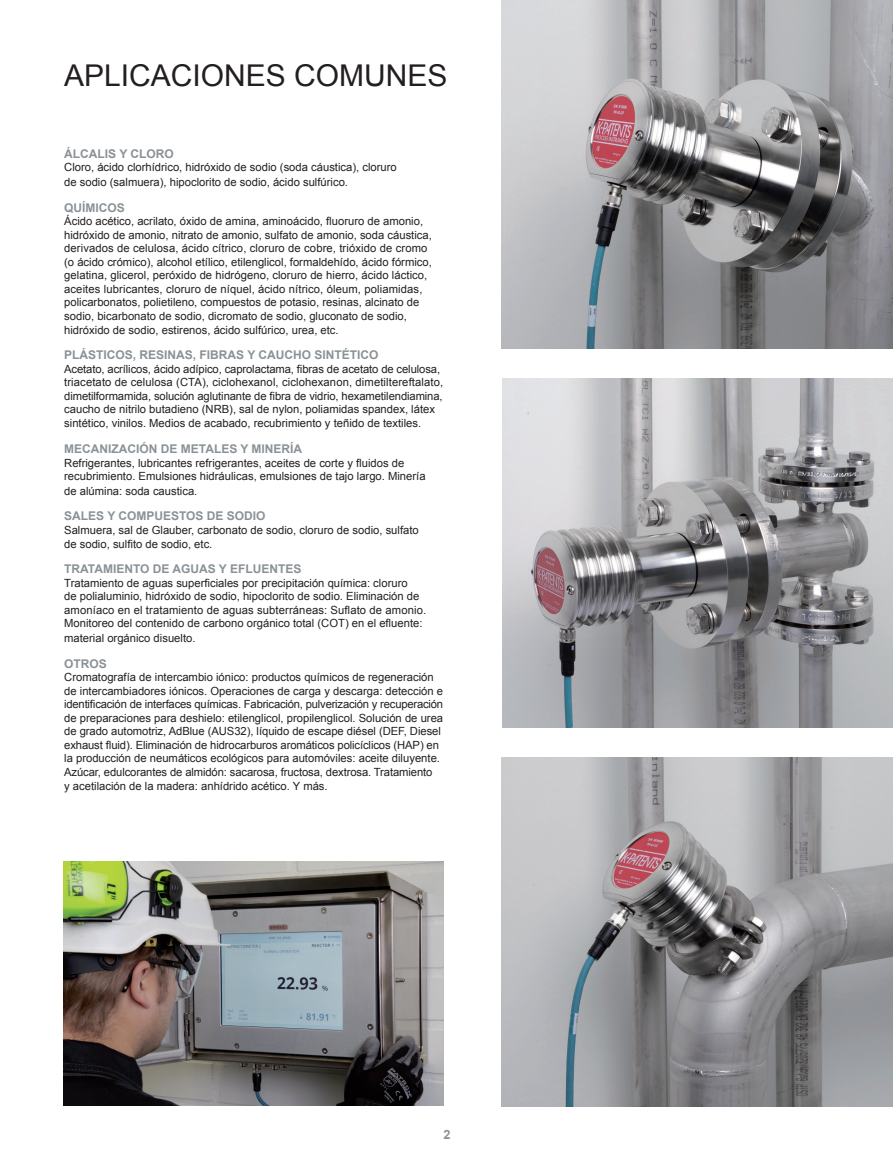
<style>
.page{position:relative;width:893px;height:1170px;background:#fff}
.page>*{position:absolute;margin:0;border:0;box-sizing:border-box;transform-origin:0 0}
.t1{font:30px "Arial";color:#231f20}
.t2{font:700 12.75px "Arial";color:#8a9297}
.t3{font:700 12px "Arial";color:#8a9297}
.Body_8_pt{font:11.25px/13.6px "Arial";color:#231f20}
</style>
<div class="page">
<img style="left:64px;top:861px;width:379px;height:244px">
<img style="left:502px;top:757px;width:391px;height:349px">
<img style="left:502px;top:378px;width:391px;height:349px">
<img style="left:502px;top:0;width:391px;height:349px">
<h1 class="t1" style="left:64px;top:55px;width:385px">APLICACIONES COMUNES</h1>
<h3 class="t3" style="left:64px;top:145px;width:111px">ÁLCALIS Y CLORO</h3>
<p class="Body_8_pt" style="left:64px;top:160px;width:334px;line-height:14.4px">Cloro, ácido clorhídrico, hidróxido de sodio (soda cáustica), cloruro de sodio (salmuera), hipoclorito de sodio, ácido sulfúrico.</p>
<h3 class="t3" style="left:64px;top:199px;width:62px">QUÍMICOS</h3>
<p class="Body_8_pt" style="left:64px;top:214px;width:369px">Ácido acético, acrilato, óxido de amina, aminoácido, fluoruro de amonio, hidróxido de amonio, nitrato de amonio, sulfato de amonio, soda cáustica, derivados de celulosa, ácido cítrico, cloruro de cobre, trióxido de cromo (o ácido crómico), alcohol etílico, etilenglicol, formaldehído, ácido fórmico, gelatina, glicerol, peróxido de hidrógeno, cloruro de hierro, ácido láctico, aceites lubricantes, cloruro de níquel, ácido nítrico, óleum, poliamidas, policarbonatos, polietileno, compuestos de potasio, resinas, alcinato de sodio, bicarbonato de sodio, dicromato de sodio, gluconato de sodio, hidróxido de sodio, estirenos, ácido sulfúrico, urea, etc.</p>
<h3 class="t3" style="left:64px;top:347px;width:316px">PLÁSTICOS, RESINAS, FIBRAS Y CAUCHO SINTÉTICO</h3>
<p class="Body_8_pt" style="left:64px;top:362px;width:380px">Acetato, acrílicos, ácido adípico, caprolactama, fibras de acetato de celulosa, triacetato de celulosa (CTA), ciclohexanol, ciclohexanon, dimetiltereftalato, dimetilformamida, solución aglutinante de fibra de vidrio, hexametilendiamina, caucho de nitrilo butadieno (NRB), sal de nylon, poliamidas spandex, látex sintético, vinilos. Medios de acabado, recubrimiento y teñido de textiles.</p>
<h3 class="t3" style="left:64px;top:441px;width:240px">MECANIZACIÓN DE METALES Y MINERÍA</h3>
<p class="Body_8_pt" style="left:64px;top:456px;width:363px">Refrigerantes, lubricantes refrigerantes, aceites de corte y fluidos de recubrimiento. Emulsiones hidráulicas, emulsiones de tajo largo. Minería de alúmina: soda caustica.</p>
<h3 class="t3" style="left:64px;top:508px;width:203px">SALES Y COMPUESTOS DE SODIO</h3>
<p class="Body_8_pt" style="left:64px;top:522px;width:356px;line-height:14.4px">Salmuera, sal de Glauber, carbonato de sodio, cloruro de sodio, sulfato de sodio, sulfito de sodio, etc.</p>
<h3 class="t3" style="left:64px;top:561px;width:239px">TRATAMIENTO DE AGUAS Y EFLUENTES</h3>
<p class="Body_8_pt" style="left:64px;top:576px;width:363px">Tratamiento de aguas superficiales por precipitación química: cloruro<br>de polialuminio, hidróxido de sodio, hipoclorito de sodio. Eliminación de amoníaco en el tratamiento de aguas subterráneas: Suflato de amonio.<br>Monitoreo del contenido de carbono orgánico total (COT) en el efluente: material orgánico disuelto.</p>
<h3 class="t3" style="left:64px;top:655px;width:44px">OTROS</h3>
<p class="Body_8_pt" style="left:64px;top:670px;width:380px">Cromatografía de intercambio iónico: productos químicos de regeneración de intercambiadores iónicos. Operaciones de carga y descarga: detección e identificación de interfaces químicas. Fabricación, pulverización y recuperación de preparaciones para deshielo: etilenglicol, propilenglicol. Solución de urea de grado automotriz, AdBlue (AUS32), líquido de escape diésel (DEF, Diesel exhaust fluid). Eliminación de hidrocarburos aromáticos policíclicos (HAP) en la producción de neumáticos ecológicos para automóviles: aceite diluyente.<br>Azúcar, edulcorantes de almidón: sacarosa, fructosa, dextrosa. Tratamiento<br>y acetilación de la madera: anhídrido acético. Y más.</p>
<p class="t2" style="left:444px;top:1125px;width:9px">2</p>
</div>
